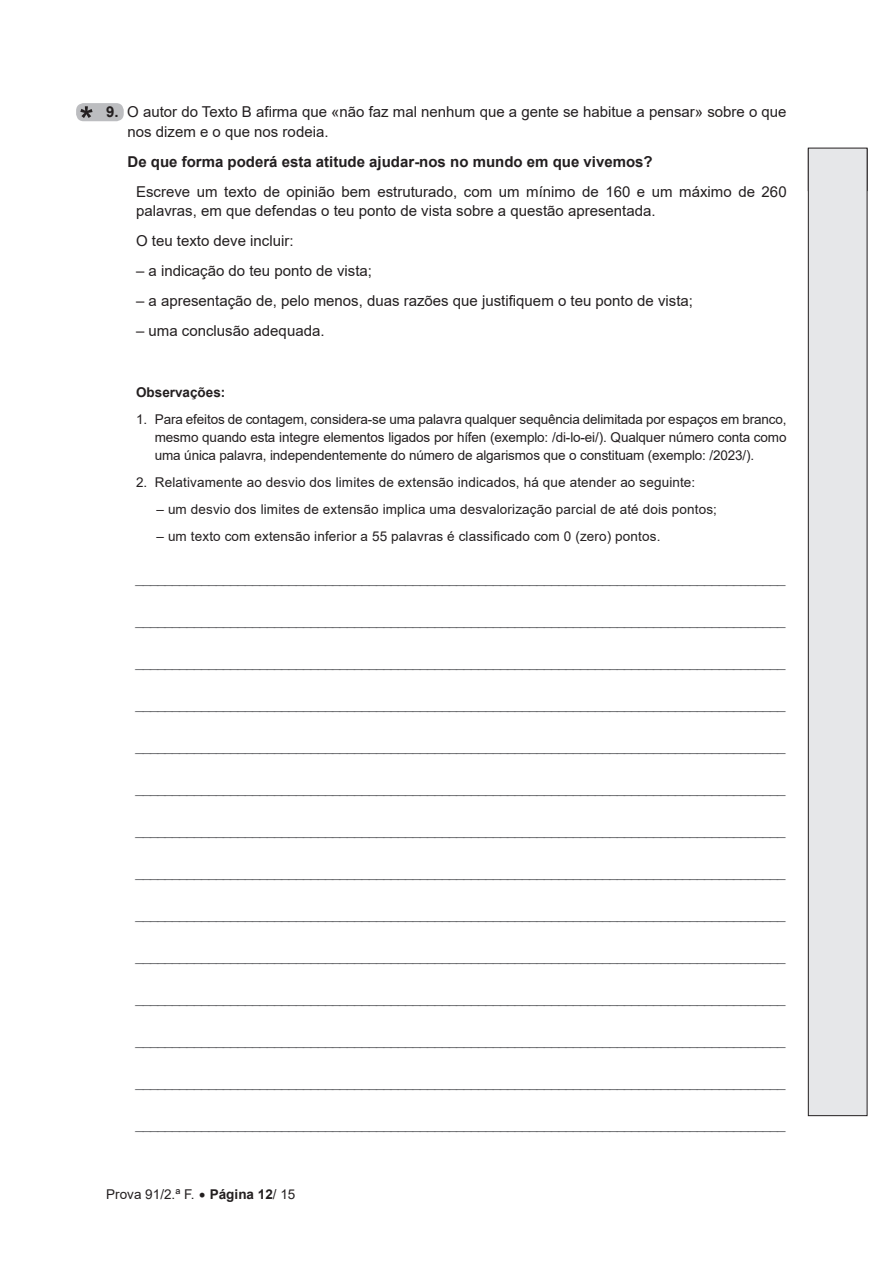
<style>
.page{position:relative;width:893px;height:1263px;background:#fff}
.page>*{position:absolute;margin:0;border:0;box-sizing:border-box;transform-origin:0 0}
.t1{font:15px "Arial";color:#6c6d70}
.t2{font:15px/19.5px "Arial";color:#231f20}
.t3{font:700 15px "Arial";color:#231f20}
.t4{font:13.5px/18px "Arial";letter-spacing:.01em;color:#231f20;text-align:justify}
.t5{font:700 13.5px "Arial";color:#231f20}
.s1{font-weight:700}
</style>
<div class="page">
<div style="left:76px;top:103px;width:48px;height:18px;background:#bcbdc0;border-radius:7px"></div>
<svg style="left:80px;top:106px;width:13px;height:12px"></svg>
<div style="left:808px;top:148px;width:59px;height:968px;background:#e6e7e9"></div>
<div style="left:808px;top:148px;width:59px;height:968px;border:1px solid #231f20"></div>
<p class="t2" style="left:128px;top:102px;width:660px;text-indent:-21px"><span class="s1">9.</span> O autor do Texto B afirma que «não faz mal nenhum que a gente se habitue a pensar» sobre o que nos dizem e o que nos rodeia.</p>
<p class="t3" style="left:128px;top:151px;width:527px">De que forma poderá esta atitude ajudar-nos no mundo em que vivemos?</p>
<p class="t2" style="left:136px;top:182px;width:652px">Escreve um texto de opinião bem estruturado, com um mínimo de 160 e um máximo de 260 palavras, em que defendas o teu ponto de vista sobre a questão apresentada.</p>
<p class="t2" style="left:136px;top:231px;width:159px">O teu texto deve incluir:</p>
<p class="t2" style="left:136px;top:261px;width:237px">– a indicação do teu ponto de vista;</p>
<p class="t2" style="left:136px;top:291px;width:558px">– a apresentação de, pelo menos, duas razões que justifiquem o teu ponto de vista;</p>
<p class="t2" style="left:136px;top:321px;width:190px">– uma conclusão adequada.</p>
<p class="t5" style="left:136px;top:382px;width:91px">Observações:</p>
<p class="t4" style="left:155px;top:410px;width:633px;text-indent:-19px">1. Para efeitos de contagem, considera-se uma palavra qualquer sequência delimitada por espaços em branco, mesmo quando esta integre elementos ligados por hífen (exemplo: /di-lo-ei/). Qualquer número conta como uma única palavra, independentemente do número de algarismos que o constituam (exemplo: /2023/).</p>
<p class="t4" style="left:136px;top:473px;width:561px">2. Relativamente ao desvio dos limites de extensão indicados, há que atender ao seguinte:</p>
<p class="t4" style="left:156px;top:500px;width:562px">– um desvio dos limites de extensão implica uma desvalorização parcial de até dois pontos;</p>
<p class="t4" style="left:156px;top:527px;width:505px">– um texto com extensão inferior a 55 palavras é classificado com 0 (zero) pontos.</p>
<p class="t1" style="left:135px;top:567px;width:651px">_________________________________________________________________________________________</p>
<p class="t1" style="left:135px;top:609px;width:651px">_________________________________________________________________________________________</p>
<p class="t1" style="left:135px;top:651px;width:651px">_________________________________________________________________________________________</p>
<p class="t1" style="left:135px;top:693px;width:651px">_________________________________________________________________________________________</p>
<p class="t1" style="left:135px;top:735px;width:651px">_________________________________________________________________________________________</p>
<p class="t1" style="left:135px;top:777px;width:651px">_________________________________________________________________________________________</p>
<p class="t1" style="left:135px;top:819px;width:651px">_________________________________________________________________________________________</p>
<p class="t1" style="left:135px;top:861px;width:651px">_________________________________________________________________________________________</p>
<p class="t1" style="left:135px;top:903px;width:651px">_________________________________________________________________________________________</p>
<p class="t1" style="left:135px;top:945px;width:651px">_________________________________________________________________________________________</p>
<p class="t1" style="left:135px;top:987px;width:651px">_________________________________________________________________________________________</p>
<p class="t1" style="left:135px;top:1029px;width:651px">_________________________________________________________________________________________</p>
<p class="t1" style="left:135px;top:1071px;width:651px">_________________________________________________________________________________________</p>
<p class="t1" style="left:135px;top:1113px;width:651px">_________________________________________________________________________________________</p>
<p class="t4" style="left:106px;top:1185px;width:191px">Prova 91/2.ª F. • <span class="s1">Página 12</span>/ 15</p>
</div>
